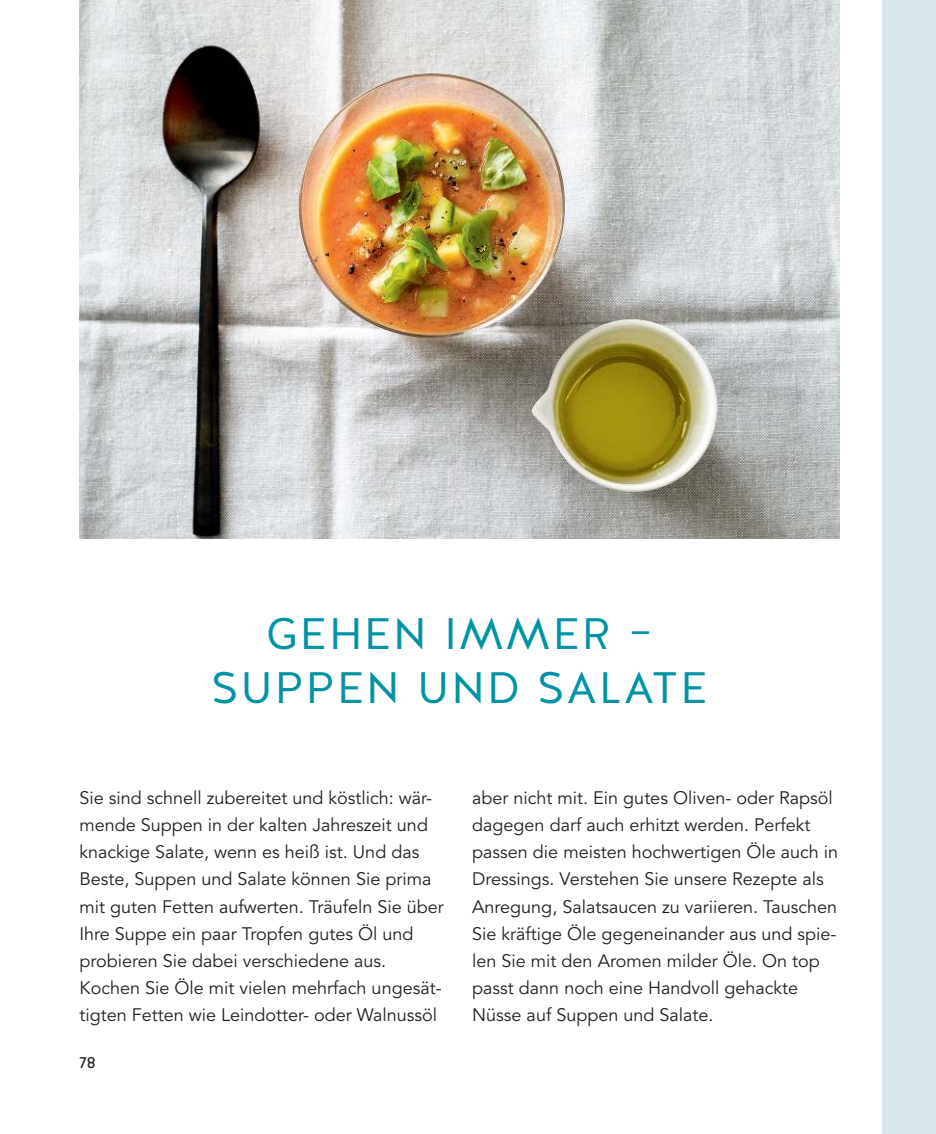
<style>
.page{position:relative;width:936px;height:1134px;background:#fff}
.page>*{position:absolute;margin:0;border:0;box-sizing:border-box;transform-origin:0 0}
.t1{font:44px/54px "Halis GR";letter-spacing:.05em;color:#0093a4;text-align:center}
.t2{font:18px/27.2px "Avenir LT Std";color:#221f1f}
.t3{font:16px "Halis GR";color:#221f1f}
</style>
<div class="page">
<img style="left:79px;top:0;width:760px;height:539px">
<div style="left:882px;top:0;width:53px;height:1134px;background:#d8e7eb"></div>
<h1 class="t1" style="left:211px;top:607px;width:497px">GEHEN IMMER –<br>SUPPEN UND SALATE</h1>
<p class="t2" style="left:79px;top:785px;width:366px">Sie sind schnell zubereitet und köstlich: wär&shy;mende Suppen in der kalten Jahreszeit und knackige Salate, wenn es heiß ist. Und das Beste, Suppen und Salate können Sie prima mit guten Fetten aufwerten. Träufeln Sie über Ihre Suppe ein paar Tropfen gutes Öl und probieren Sie dabei verschiedene aus.<br>Kochen Sie Öle mit vielen mehrfach ungesät&shy;tigten Fetten wie Leindotter- oder Walnussöl</p>
<p class="t2" style="left:472px;top:785px;width:367px">aber nicht mit. Ein gutes Oliven- oder Rapsöl dagegen darf auch erhitzt werden. Perfekt passen die meisten hochwertigen Öle auch in Dressings. Verstehen Sie unsere Rezepte als Anregung, Salatsaucen zu variieren. Tauschen Sie kräftige Öle gegeneinander aus und spie&shy;len Sie mit den Aromen milder Öle. On top passt dann noch eine Handvoll gehackte Nüsse auf Suppen und Salate.</p>
<p class="t3" style="left:79px;top:1053px;width:18px">78</p>
</div>
